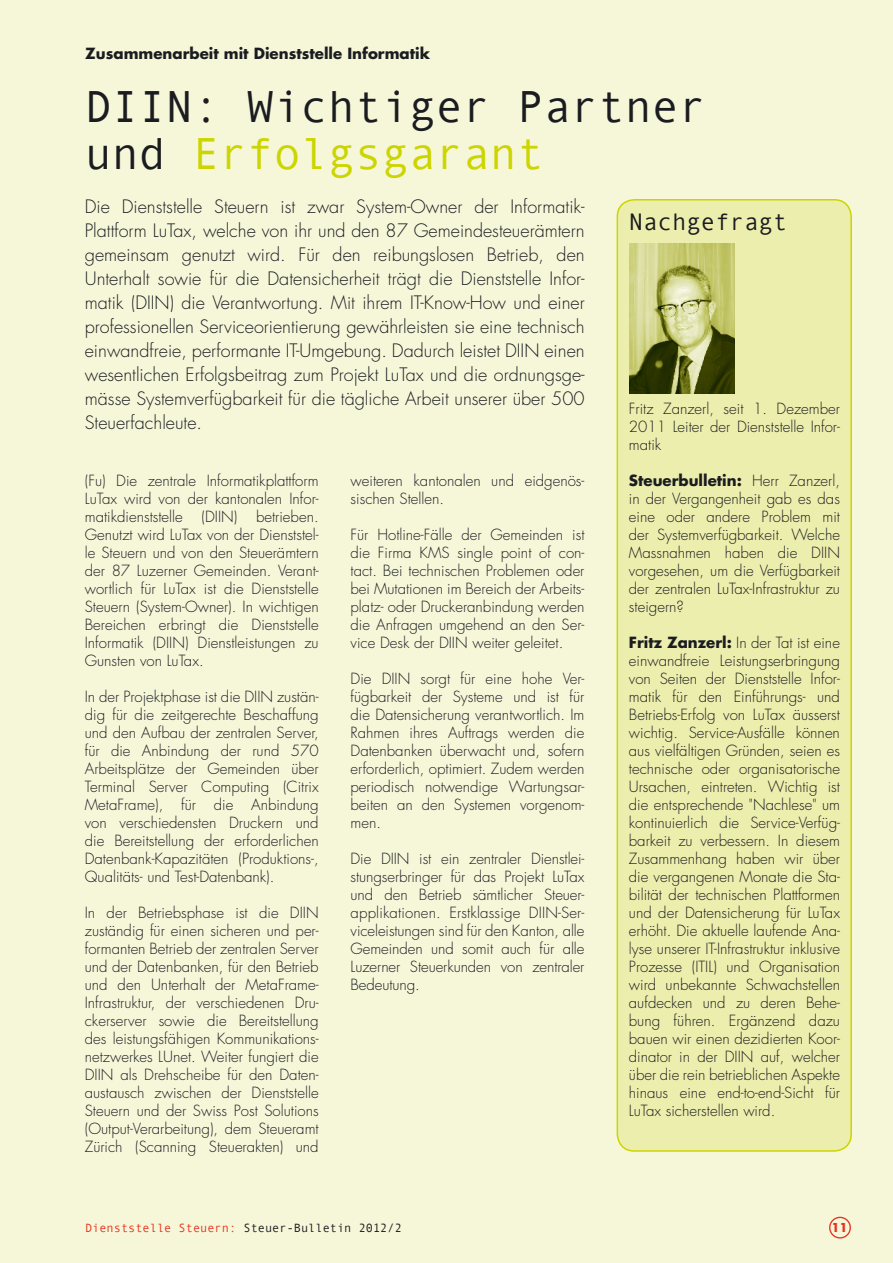
<style>
.page{position:relative;width:893px;height:1263px;background:#f6f7d9}
.page>*{position:absolute;margin:0;border:0;box-sizing:border-box;transform-origin:0 0}
.t1{font:45px/46.5px "Andale Mono";color:#1b1c20}
.t2{font:24px "Andale Mono";color:#1b1c20}
.t3{font:300 18px/24px "Futura";color:#1b1c20;text-align:justify}
.t4{font:300 15px/18px "Futura";color:#1b1c20;text-align:justify}
.t5{font:700 15px "Futura";color:#1b1c20}
.t6{font:12px "Andale Mono";color:#1b1c20}
.t7{font:700 12px "Futura";color:#e73422}
.s1{color:#ccd500}
.s2{font-weight:700}
.s3{color:#e73422}
</style>
<div class="page">
<div style="left:617px;top:200px;width:234px;height:951px;background:#eceead;border-radius:17px"></div>
<div style="left:617px;top:199px;width:235px;height:953px;border:2px solid #ccd500;border-radius:17px"></div>
<div style="left:829px;top:1217px;width:22px;height:21px;border:1px solid #e73422;border-radius:50%"></div>
<img style="left:629px;top:243px;width:105px;height:151px">
<p class="t5" style="left:85px;top:43px;width:346px">Zusammenarbeit mit Dienststelle Informatik</p>
<h1 class="t1" style="left:85px;top:82px;width:623px">DIIN: Wichtiger Partner und <span class="s1">Erfolgsgarant</span></h1>
<p class="t3" style="left:85px;top:195px;width:501px">Die Dienststelle Steuern ist zwar System-Owner der Informatik-Plattform LuTax, welche von ihr und den 87 Gemeindesteuerämtern gemeinsam genutzt wird. Für den reibungslosen Betrieb, den Unterhalt sowie für die Datensicherheit trägt die Dienststelle Infor&shy;matik (DIIN) die Verantwortung. Mit ihrem IT-Know-How und einer professionellen Serviceorientierung gewährleisten sie eine technisch einwandfreie, performante IT-Umgebung. Dadurch leistet DIIN einen wesentlichen Erfolgsbeitrag zum Projekt LuTax und die ordnungsge&shy;mässe Systemverfügbarkeit für die tägliche Arbeit unserer über 500<br>Steuerfachleute.</p>
<h2 class="t2" style="left:629px;top:206px;width:160px">Nachgefragt</h2>
<p class="t4" style="left:629px;top:400px;width:213px">Fritz Zanzerl, seit 1. Dezember 2011 Leiter der Dienststelle Infor&shy;matik</p>
<p class="t4" style="left:629px;top:472px;width:213px"><span class="s2">Steuerbulletin:</span> Herr Zanzerl, in der Vergangenheit gab es das eine oder andere Problem mit der Systemverfügbarkeit. Welche Massnahmen haben die DIIN vorgesehen, um die Verfügbarkeit der zentralen LuTax-Infrastruktur zu steigern?</p>
<p class="t4" style="left:629px;top:634px;width:213px"><span class="s2">Fritz Zanzerl:</span> In der Tat ist eine einwandfreie Leistungserbringung von Seiten der Dienststelle Infor&shy;matik für den Einführungs- und Betriebs-Erfolg von LuTax äusserst wichtig. Service-Ausfälle können aus vielfältigen Gründen, seien es technische oder organisatorische Ursachen, eintreten. Wichtig ist die entsprechende "Nachlese" um kontinuierlich die Service-Verfüg&shy;barkeit zu verbessern. In diesem Zusammenhang haben wir über die vergangenen Monate die Sta&shy;bilität der technischen Plattformen und der Datensicherung für LuTax erhöht. Die aktuelle laufende Ana&shy;lyse unserer IT-Infrastruktur inklusive Prozesse (ITIL) und Organisation wird unbekannte Schwachstellen aufdecken und zu deren Behe&shy;bung führen. Ergänzend dazu bauen wir einen dezidierten Koor&shy;dinator in der DIIN auf, welcher über die rein betrieblichen Aspekte hinaus eine end-to-end-Sicht für LuTax sicherstellen wird.</p>
<p class="t4" style="left:85px;top:472px;width:235px">(Fu) Die zentrale Informatikplattform LuTax wird von der kantonalen Infor&shy;matikdienststelle (DIIN) betrieben.<br>Genutzt wird LuTax von der Dienststel&shy;le Steuern und von den Steuerämtern der 87 Luzerner Gemeinden. Verant&shy;wortlich für LuTax ist die Dienststelle Steuern (System-Owner). In wichtigen Bereichen erbringt die Dienststelle Informatik (DIIN) Dienstleistungen zu Gunsten von LuTax.</p>
<p class="t4" style="left:85px;top:688px;width:235px">In der Projektphase ist die DIIN zustän&shy;dig für die zeitgerechte Beschaffung und den Aufbau der zentralen Server, für die Anbindung der rund 570<br>Arbeitsplätze der Gemeinden über Terminal Server Computing (Citrix MetaFrame), für die Anbindung von verschiedensten Druckern und die Bereitstellung der erforderlichen Datenbank-Kapazitäten (Produktions-, Qualitäts- und Test-Datenbank).</p>
<p class="t4" style="left:85px;top:904px;width:235px">In der Betriebsphase ist die DIIN zuständig für einen sicheren und per&shy;formanten Betrieb der zentralen Server und der Datenbanken, für den Betrieb und den Unterhalt der MetaFrame-Infrastruktur, der verschiedenen Dru&shy;ckerserver sowie die Bereitstellung des leistungsfähigen Kommunikations&shy;netzwerkes LUnet. Weiter fungiert die DIIN als Drehscheibe für den Daten&shy;austausch zwischen der Dienststelle Steuern und der Swiss Post Solutions (Output-Verarbeitung), dem Steueramt Zürich (Scanning Steuerakten) und</p>
<p class="t4" style="left:351px;top:472px;width:235px">weiteren kantonalen und eidgenös&shy;sischen Stellen.</p>
<p class="t4" style="left:351px;top:526px;width:235px">Für Hotline-Fälle der Gemeinden ist die Firma KMS single point of con&shy;tact. Bei technischen Problemen oder bei Mutationen im Bereich der Arbeits&shy;platz- oder Druckeranbindung werden die Anfragen umgehend an den Ser&shy;vice Desk der DIIN weiter geleitet.</p>
<p class="t4" style="left:351px;top:670px;width:235px">Die DIIN sorgt für eine hohe Ver&shy;fügbarkeit der Systeme und ist für die Datensicherung verantwortlich. Im Rahmen ihres Auftrags werden die Datenbanken überwacht und, sofern erforderlich, optimiert. Zudem werden periodisch notwendige Wartungsar&shy;beiten an den Systemen vorgenom&shy;men.</p>
<p class="t4" style="left:351px;top:850px;width:235px">Die DIIN ist ein zentraler Dienstlei&shy;stungserbringer für das Projekt LuTax und den Betrieb sämtlicher Steuer&shy;applikationen. Erstklassige DIIN-Ser&shy;viceleistungen sind für den Kanton, alle Gemeinden und somit auch für alle Luzerner Steuerkunden von zentraler Bedeutung.</p>
<p class="t6" style="left:85px;top:1220px;width:318px"><span class="s3">Dienststelle Steuern:</span> Steuer-Bulletin 2012/2</p>
<p class="t7" style="left:831px;top:1219px;width:18px">11</p>
</div>
